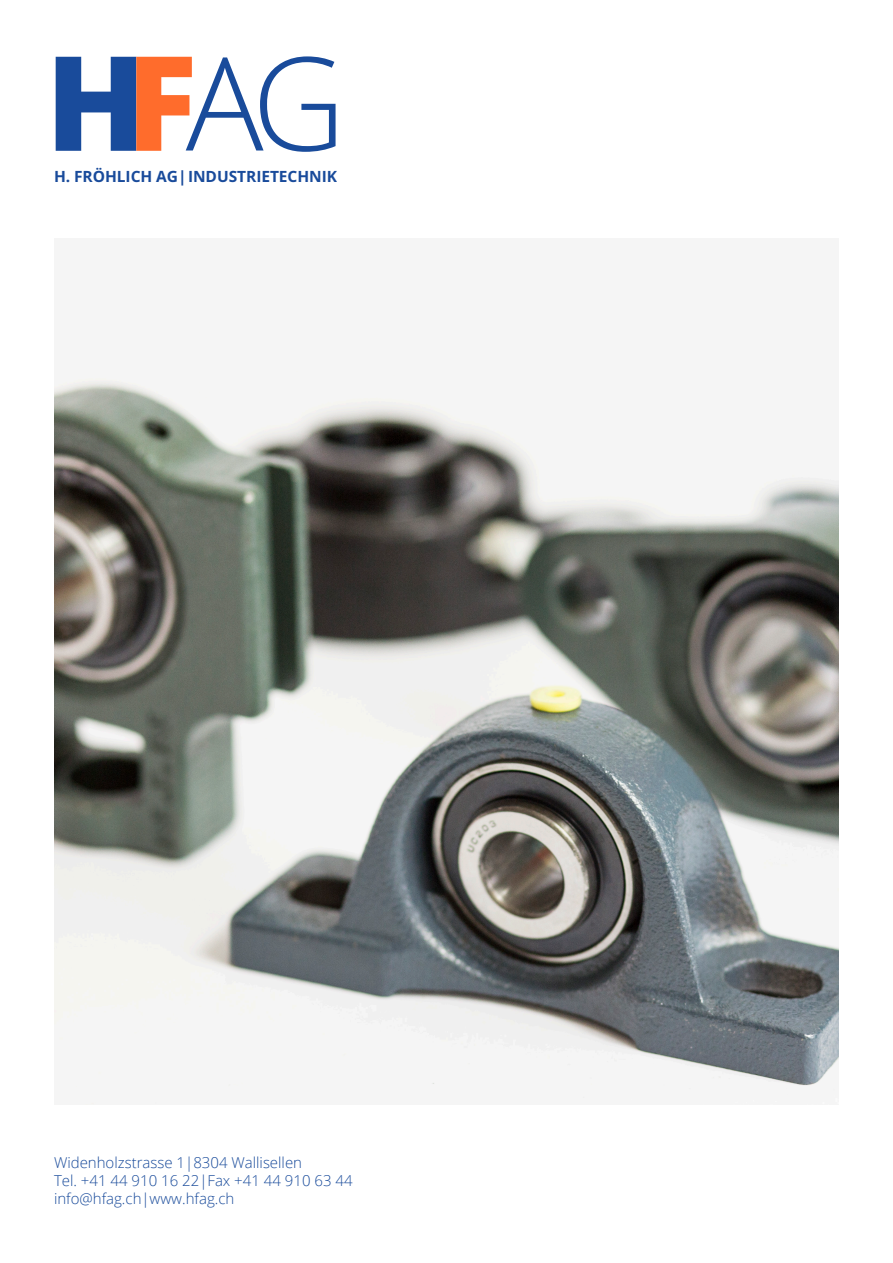
<style>
.page{position:relative;width:893px;height:1263px;background:#fff}
.page>*{position:absolute;margin:0;border:0;box-sizing:border-box;transform-origin:0 0}
.t1{font:300 129.75px "Open Sans";color:#194b9b}
.t2{font:700 15.45px "Open Sans";letter-spacing:-.005em;color:#194b9b}
.t3{font:300 15px/18px "Open Sans";color:#194b9b}
</style>
<div class="page">
<svg style="left:56px;top:57px;width:136px;height:94px"></svg>
<img style="left:54px;top:371px;width:785px;height:734px">
<h1 class="t1" style="left:186px;top:15px;width:161px">AG</h1>
<p class="t2" style="left:54px;top:166px;width:285px">H. FRÖHLICH AG|INDUSTRIETECHNIK</p>
<p class="t3" style="left:54px;top:1153px;width:300px">Widenholzstrasse 1|8304 Wallisellen<br>Tel. +41 44 910 16 22|Fax +41 44 910 63 44 info@hfag.ch|www.hfag.ch</p>
</div>
